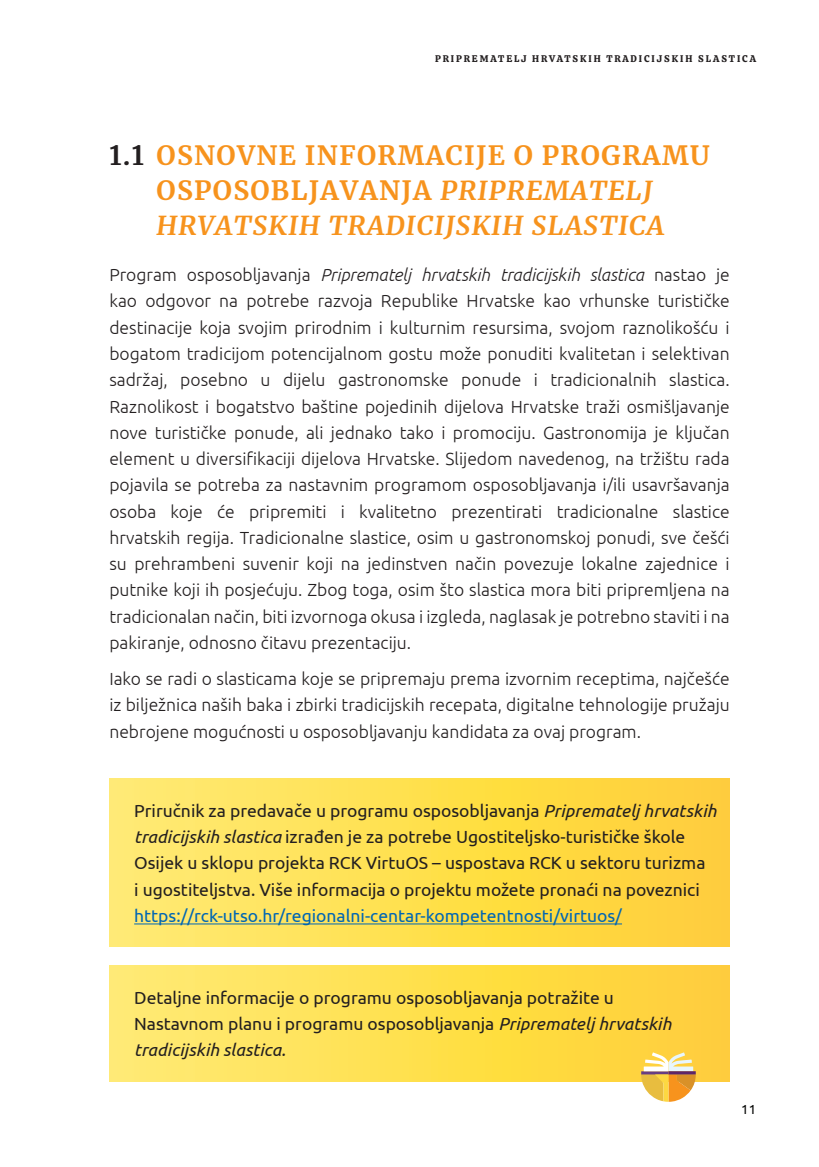
<style>
.page{position:relative;width:819px;height:1167px;background:#fff}
.page>*{position:absolute;margin:0;border:0;box-sizing:border-box;transform-origin:0 0}
.t1{font:700 26.25px/35px "Merriweather";letter-spacing:.05em;color:#f7931d;text-align:center}
.t2{font:300 17.5px/26.2px "Ubuntu";color:#231f20;text-align:justify}
.t3{font:17.5px/26.2px "Ubuntu";color:#231f20}
.t4{font:17.5px "Ubuntu";color:#0166b3}
.t5{font:13.12px "Ubuntu";color:#040503}
.t6{font:9.62px "Calistoga";letter-spacing:.2em;color:#231f20}
.s1{color:#231f20}
.s2{font-style:italic}
</style>
<div class="page">
<div style="left:109px;top:778px;width:620px;height:168px;background:linear-gradient(to right,#feec72,#fed031)"></div>
<hr style="left:134px;top:923px;width:488px;height:1px;background:#0166b3">
<div style="left:109px;top:965px;width:620px;height:115px;background:linear-gradient(to right,#ffed71,#ffd031)"></div>
<svg style="left:641px;top:1052px;width:55px;height:49px"></svg>
<p class="t6" style="left:435px;top:50px;width:322px">PRIPREMATELJ HRVATSKIH TRADICIJSKIH SLASTICA</p>
<h1 class="t1" style="left:109px;top:137px;width:601px"><span class="s1">1.1</span> OSNOVNE INFORMACIJE O PROGRAMU<br>OSPOSOBLJAVANJA <span class="s2">PRIPREMATELJ<br>HRVATSKIH TRADICIJSKIH SLASTICA</span></h1>
<p class="t2" style="left:109px;top:261px;width:622px">Program osposobljavanja <span class="s2">Priprematelj hrvatskih tradicijskih slastica</span> nastao je kao odgovor na potrebe razvoja Republike Hrvatske kao vrhunske turističke destinacije koja svojim prirodnim i kulturnim resursima, svojom raznolikošću i bogatom tradicijom potencijalnom gostu može ponuditi kvalitetan i selektivan sadržaj, posebno u dijelu gastronomske ponude i tradicionalnih slastica.<br>Raznolikost i bogatstvo baštine pojedinih dijelova Hrvatske traži osmišljavanje nove turističke ponude, ali jednako tako i promociju. Gastronomija je ključan element u diversifikaciji dijelova Hrvatske. Slijedom navedenog, na tržištu rada pojavila se potreba za nastavnim programom osposobljavanja i/ili usavršavanja osoba koje će pripremiti i kvalitetno prezentirati tradicionalne slastice hrvatskih regija. Tradicionalne slastice, osim u gastronomskoj ponudi, sve češći su prehrambeni suvenir koji na jedinstven način povezuje lokalne zajednice i putnike koji ih posjećuju. Zbog toga, osim što slastica mora biti pripremljena na tradicionalan način, biti izvornoga okusa i izgleda, naglasak je potrebno staviti i na pakiranje, odnosno čitavu prezentaciju.</p>
<p class="t2" style="left:109px;top:665px;width:622px">Iako se radi o slasticama koje se pripremaju prema izvornim receptima, najčešće iz bilježnica naših baka i zbirki tradicijskih recepata, digitalne tehnologije pružaju nebrojene mogućnosti u osposobljavanju kandidata za ovaj program.</p>
<p class="t3" style="left:134px;top:796px;width:584px">Priručnik za predavače u programu osposobljavanja <span class="s2">Priprematelj hrvatskih tradicijskih slastica</span> izrađen je za potrebe Ugostiteljsko-turističke škole Osijek u sklopu projekta RCK VirtuOS – uspostava RCK u sektoru turizma<br>i ugostiteljstva. Više informacija o projektu možete pronaći na poveznici</p>
<p class="t4" style="left:134px;top:904px;width:489px">https://rck-utso.hr/regionalni-centar-kompetentnosti/virtuos/</p>
<p class="t3" style="left:134px;top:983px;width:538px">Detaljne informacije o programu osposobljavanja potražite u<br>Nastavnom planu i programu osposobljavanja <span class="s2">Priprematelj hrvatskih tradicijskih slastica.</span></p>
<p class="t5" style="left:741px;top:1100px;width:16px">11</p>
</div>
